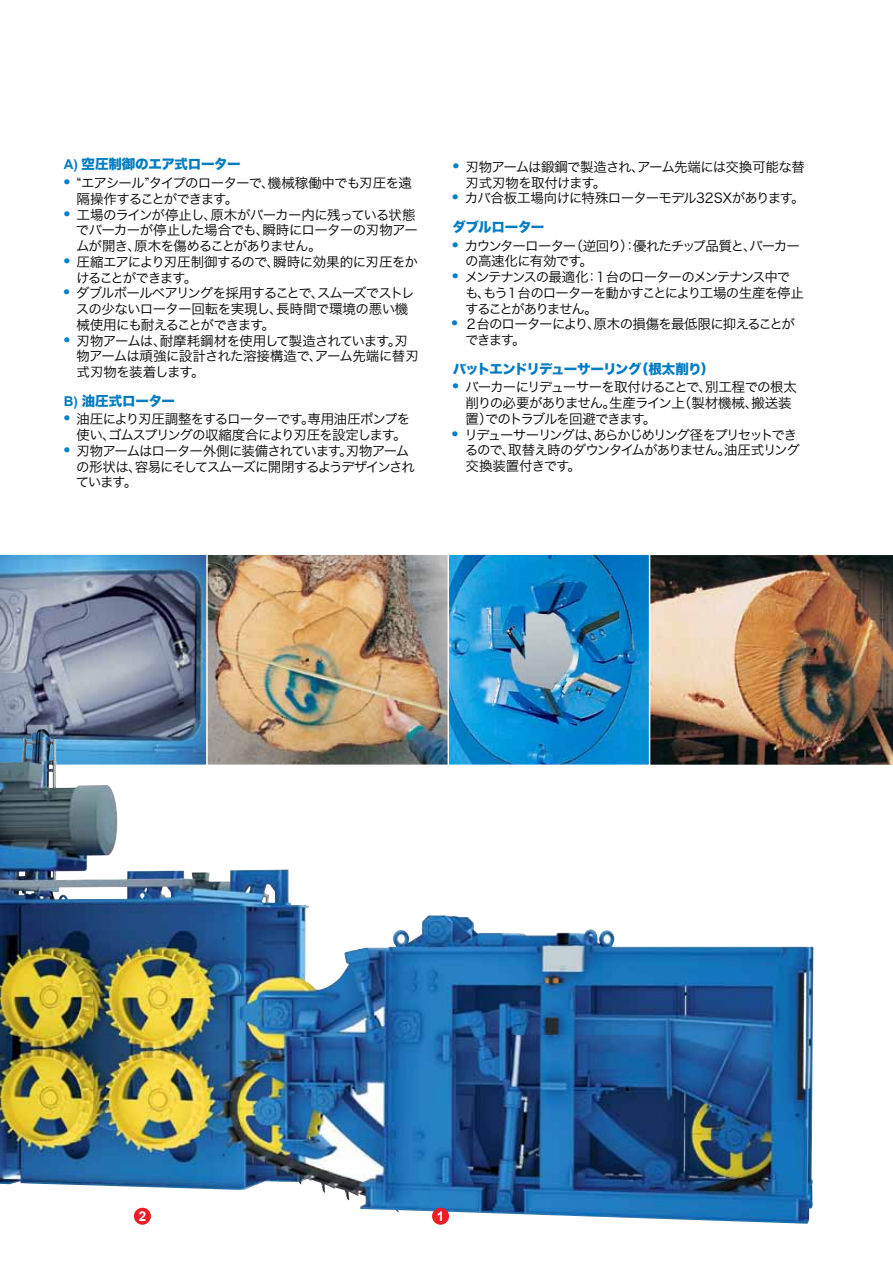
<style>
.page{position:relative;width:893px;height:1263px;background:#fff}
.page>*{position:absolute;margin:0;border:0;box-sizing:border-box;transform-origin:0 0}
.t1{font:13.5px/15.8px "Hira Kaku Pro W3";letter-spacing:-.07em;color:#000}
.t2{font:13.5px/15.8px "Hira Kaku Pro W3";letter-spacing:-.05em;color:#000}
.t3{font:13.5px/15.8px "Hira Kaku Pro W3";letter-spacing:-.095em;color:#000}
.t4{font:13.5px/15.8px "Hira Kaku Pro W3";letter-spacing:-.1em;color:#000}
.t5{font:13.5px/15.8px "Hira Kaku Pro W3";letter-spacing:-.09em;color:#000}
.t6{font:13.5px/15.8px "Hira Kaku Pro W3";letter-spacing:-.04em;color:#000}
.t7{font:13.5px "Hira Kaku Std N W8";letter-spacing:-.025em;color:#007cc3}
.t8{font:13.5px "Hira Kaku Pro W3";letter-spacing:-.045em;color:#000}
.t9{font:13.5px "Hira Kaku Std N W8";letter-spacing:-.06em;color:#007cc3}
.t10{font:700 13.5px "Arial";color:#fff}
.s1{font-family:"Arial";font-weight:700}
.s2{font-family:"Arial";font-weight:700;font-size:18px;color:#0080c6}
</style>
<div class="page">
<img style="left:209px;top:556px;width:438px;height:172px">
<svg style="left:0;top:555px;width:206px;height:173px;background:#7587a0"></svg>
<img style="left:650px;top:555px;width:243px;height:210px">
<img style="left:0;top:728px;width:813px;height:496px">
<div style="left:432px;top:1208px;width:17px;height:17px;background:#ed1d24;border-radius:50%"></div>
<div style="left:134px;top:1208px;width:17px;height:17px;background:#ed1d24;border-radius:50%"></div>
<div style="left:206px;top:553px;width:244px;height:213px;border:2px solid #fff"></div>
<div style="left:448px;top:553px;width:202px;height:213px;border:2px solid #fff"></div>
<p class="t7" style="left:64px;top:157px;width:178px"><span class="s1">A)</span> 空圧制御のエア式ローター</p>
<p class="t1" style="left:77px;top:174px;width:337px;text-indent:-13px"><span class="s2">•</span> “エアシール”タイプのローターで、機械稼働中でも刃圧を遠隔操作することができます。</p>
<p class="t2" style="left:76px;top:206px;width:343px;text-indent:-12px"><span class="s2">•</span> 工場のラインが停止し、原木がバーカー内に残っている状態でバーカーが停止した場合でも、瞬時にローターの刃物アームが開き、原木を傷めることがありません。</p>
<p class="t1" style="left:76px;top:253px;width:343px;text-indent:-12px"><span class="s2">•</span> 圧縮エアにより刃圧制御するので、瞬時に効果的に刃圧をかけることができます。</p>
<p class="t1" style="left:76px;top:284px;width:340px;text-indent:-13px"><span class="s2">•</span> ダブルボールベアリングを採用することで、スムーズでストレスの少ないローター回転を実現し、長時間で環境の悪い機械使用にも耐えることができます。</p>
<p class="t1" style="left:77px;top:332px;width:344px;text-indent:-13px"><span class="s2">•</span> 刃物アームは、耐摩耗鋼材を使用して製造されています。刃物アームは頑強に設計された溶接構造で、アーム先端に替刃式刃物を装着します。</p>
<p class="t7" style="left:64px;top:393px;width:113px"><span class="s1">B)</span> 油圧式ローター</p>
<p class="t1" style="left:64px;top:410px;width:348px;text-align:right"><span class="s2">•</span> 油圧により刃圧調整をするローターです。専用油圧ポンプを使い、ゴムスプリングの収縮度合により刃圧を設定します。</p>
<p class="t5" style="left:76px;top:442px;width:340px;text-indent:-12px"><span class="s2">•</span> 刃物アームはローター外側に装備されています。刃物アームの形状は、容易にそしてスムーズに開閉するようデザインされています。</p>
<p class="t6" style="left:466px;top:158px;width:341px;text-indent:-13px"><span class="s2">•</span> 刃物アームは鍛鋼で製造され、アーム先端には交換可能な替刃式刃物を取付けます。</p>
<p class="t8" style="left:452px;top:186px;width:354px"><span class="s2">•</span> カバ合板工場向けに特殊ローターモデル32SXがあります。</p>
<p class="t7" style="left:453px;top:219px;width:93px">ダブルローター</p>
<p class="t1" style="left:465px;top:237px;width:336px;text-indent:-13px"><span class="s2">•</span> カウンターローター（逆回り）：優れたチップ品質と、バーカーの高速化に有効です。</p>
<p class="t3" style="left:465px;top:268px;width:341px;text-indent:-13px"><span class="s2">•</span> メンテナンスの最適化：１台のローターのメンテナンス中でも、もう１台のローターを動かすことにより工場の生産を停止することがありません。</p>
<p class="t1" style="left:465px;top:316px;width:331px;text-indent:-13px"><span class="s2">•</span> ２台のローターにより、原木の損傷を最低限に抑えることができます。</p>
<p class="t9" style="left:453px;top:361px;width:263px">バットエンドリデューサーリング（根太削り）</p>
<p class="t1" style="left:466px;top:379px;width:333px;text-indent:-13px"><span class="s2">•</span> バーカーにリデューサーを取付けることで、別工程での根太削りの必要がありません。生産ライン上（製材機械、搬送装置）でのトラブルを回避できます。</p>
<p class="t4" style="left:465px;top:426px;width:337px;text-indent:-13px"><span class="s2">•</span> リデューサーリングは、あらかじめリング径をプリセットできるので、取替え時のダウンタイムがありません。油圧式リング交換装置付きです。</p>
<p class="t10" style="left:139px;top:1209px;width:9px">2</p>
<p class="t10" style="left:437px;top:1209px;width:9px">1</p>
</div>
